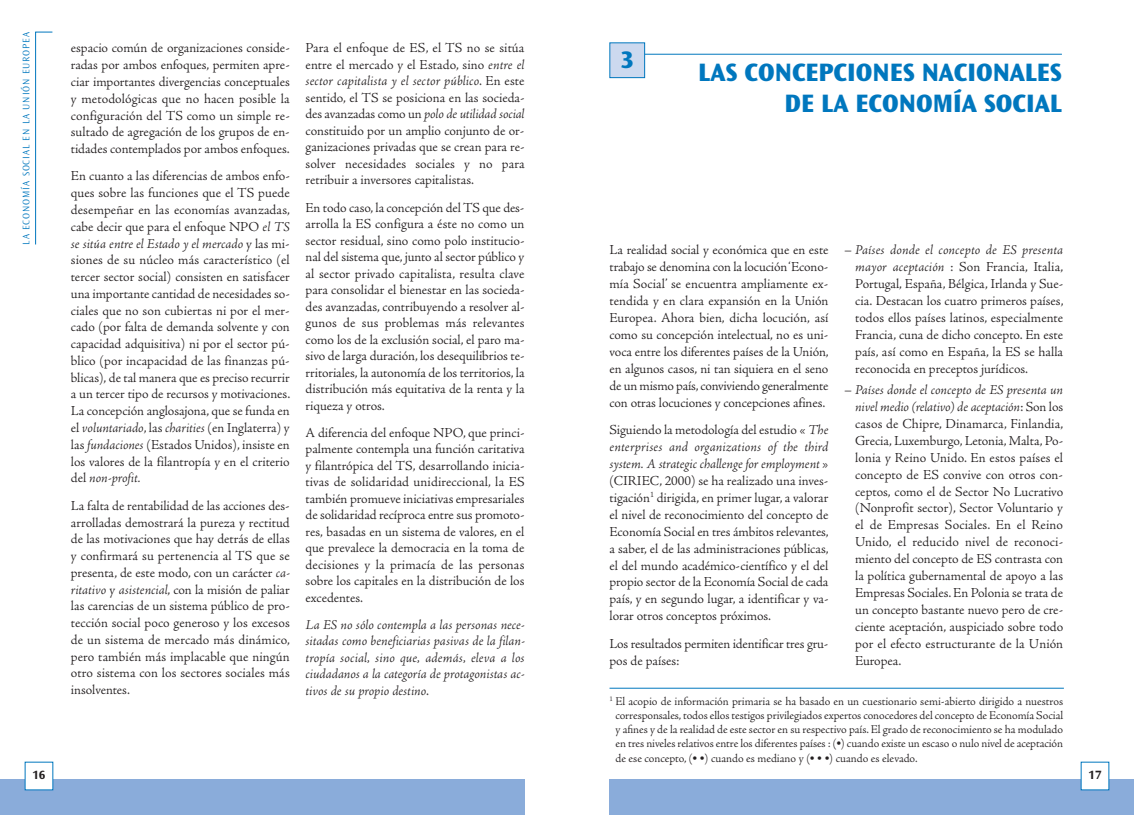
<style>
.page{position:relative;width:1134px;height:815px;background:#fff}
.page>*{position:absolute;margin:0;border:0;box-sizing:border-box;transform-origin:0 0}
.t1{font:800 26.25px/31.5px "Ocean Sans Std";color:#0077be;text-align:right}
.t2{font:800 25px "Ocean Sans Std";color:#0077be}
.t3{font:300 13.75px/16.8px "Adobe Jenson Pro";color:#231f20;text-align:justify}
.t4{font:italic 300 13.75px/16.5px "Adobe Jenson Pro";letter-spacing:-.005em;color:#231f20;text-align:justify}
.t5{font:700 12.5px "Ocean Sans Std";color:#231f20}
.t6{font:300 11.88px/14.2px "Adobe Jenson Pro";color:#231f20;text-align:justify}
.t7{font:300 10px "Ocean Sans Std";letter-spacing:.09em;color:#0077be}
.s1{font-style:italic}
.s2{font-style:normal}
.s3{font-family:"Ocean Sans Std";font-weight:800}
</style>
<div class="page">
<div style="left:609px;top:780px;width:525px;height:35px;background:#8aacda"></div>
<div style="left:1081px;top:762px;width:27px;height:28px;background:#fff"></div>
<div style="left:0;top:780px;width:524px;height:35px;background:#8aacda"></div>
<div style="left:25px;top:762px;width:28px;height:28px;background:#fff"></div>
<svg style="left:35px;top:32px;width:18px;height:213px"></svg>
<hr style="left:620px;top:54px;width:442px;height:1px;background:#0077be">
<hr style="left:609px;top:688px;width:455px;height:1px;background:#0077be">
<div style="left:610px;top:43px;width:34px;height:34px;background:#ccd9ef"></div>
<div style="left:609px;top:43px;width:36px;height:35px;border:1px solid #0077be"></div>
<p class="t7" style="left:20px;top:245px;width:214px;rotate:-90deg">LA ECONOMÍA SOCIAL EN LA UNIÓN EUROPEA</p>
<p class="t3" style="left:71px;top:41px;width:220px">espacio común de organizaciones conside&shy;radas por ambos enfoques, permiten apre&shy;ciar importantes divergencias conceptuales y metodológicas que no hacen posible la configuración del TS como un simple re&shy;sultado de agregación de los grupos de en&shy;tidades contemplados por ambos enfoques.</p>
<p class="t3" style="left:71px;top:169px;width:221px">En cuanto a las diferencias de ambos enfo&shy;ques sobre las funciones que el TS puede desempeñar en las economías avanzadas, cabe decir que para el enfoque NPO <span class="s1">el TS se sitúa entre el Estado y el mercado</span> y las mi&shy;siones de su núcleo más característico (el tercer sector social) consisten en satisfacer una importante cantidad de necesidades so&shy;ciales que no son cubiertas ni por el mer&shy;cado (por falta de demanda solvente y con capacidad adquisitiva) ni por el sector pú&shy;blico (por incapacidad de las finanzas pú&shy;blicas), de tal manera que es preciso recurrir a un tercer tipo de recursos y motivaciones.<br>La concepción anglosajona, que se funda en el <span class="s1">voluntariado</span>, las <span class="s1">charities</span> (en Inglaterra) y las <span class="s1">fundaciones</span> (Estados Unidos), insiste en los valores de la filantropía y en el criterio del <span class="s1">non-profit.</span></p>
<p class="t3" style="left:71px;top:498px;width:221px">La falta de rentabilidad de las acciones des&shy;arrolladas demostrará la pureza y rectitud de las motivaciones que hay detrás de ellas y confirmará su pertenencia al TS que se presenta, de este modo, con un carácter <span class="s1">ca&shy;ritativo</span> y <span class="s1">asistencial</span>, con la misión de paliar las carencias de un sistema público de pro&shy;tección social poco generoso y los excesos de un sistema de mercado más dinámico, pero también más implacable que ningún otro sistema con los sectores sociales más insolventes.</p>
<p class="t3" style="left:306px;top:41px;width:221px">Para el enfoque de ES, el TS no se sitúa entre el mercado y el Estado, sino <span class="s1">entre el sector capitalista y el sector público</span>. En este sentido, el TS se posiciona en las socieda&shy;des avanzadas como un <span class="s1">polo de utilidad social </span>constituido por un amplio conjunto de or&shy;ganizaciones privadas que se crean para re&shy;solver necesidades sociales y no para retribuir a inversores capitalistas.</p>
<p class="t3" style="left:306px;top:200px;width:221px">En todo caso, la concepción del TS que des&shy;arrolla la ES configura a éste no como un sector residual, sino como polo institucio&shy;nal del sistema que, junto al sector público y al sector privado capitalista, resulta clave para consolidar el bienestar en las socieda&shy;des avanzadas, contribuyendo a resolver al&shy;gunos de sus problemas más relevantes como los de la exclusión social, el paro ma&shy;sivo de larga duración, los desequilibrios te&shy;rritoriales, la autonomía de los territorios, la distribución más equitativa de la renta y la riqueza y otros.</p>
<p class="t3" style="left:306px;top:425px;width:221px">A diferencia del enfoque NPO, que princi&shy;palmente contempla una función caritativa y filantrópica del TS, desarrollando inicia&shy;tivas de solidaridad unidireccional, la ES también promueve iniciativas empresariales de solidaridad recíproca entre sus promoto&shy;res, basadas en un sistema de valores, en el que prevalece la democracia en la toma de decisiones y la primacía de las personas sobre los capitales en la distribución de los excedentes.</p>
<p class="t4" style="left:306px;top:618px;width:220px">La ES no sólo contempla a las personas nece&shy;sitadas como beneficiarias pasivas de la filan&shy;tropía social, sino que, además, eleva a los ciudadanos a la categoría de protagonistas ac&shy;tivos de su propio destino<span class="s2">.</span></p>
<p class="t5" style="left:32px;top:770px;width:14px">16</p>
<h2 class="t2" style="left:621px;top:45px;width:15px">3</h2>
<h1 class="t1" style="left:698px;top:56px;width:365px">LAS CONCEPCIONES NACIONALES<br>DE LA ECONOMÍA SOCIAL</h1>
<p class="t3" style="left:855px;top:243px;width:210px;text-indent:-11px">– <span class="s1">Países donde el concepto de ES presenta mayor aceptación</span> : Son Francia, Italia, Portugal, España, Bélgica, Irlanda y Sue&shy;cia. Destacan los cuatro primeros países, todos ellos países latinos, especialmente Francia, cuna de dicho concepto. En este país, así como en España, la ES se halla reconocida en preceptos jurídicos.</p>
<p class="t3" style="left:855px;top:382px;width:210px;text-indent:-11px">– <span class="s1">Países donde el concepto de ES presenta un nivel medio (relativo) de aceptación</span>: Son los casos de Chipre, Dinamarca, Finlandia, Grecia, Luxemburgo, Letonia, Malta, Po&shy;lonia y Reino Unido. En estos países el concepto de ES convive con otros con&shy;ceptos, como el de Sector No Lucrativo (Nonprofit sector), Sector Voluntario y el de Empresas Sociales. En el Reino Unido, el reducido nivel de reconoci&shy;miento del concepto de ES contrasta con la política gubernamental de apoyo a las Empresas Sociales. En Polonia se trata de un concepto bastante nuevo pero de cre&shy;ciente aceptación, auspiciado sobre todo por el efecto estructurante de la Unión Europea.</p>
<p class="t3" style="left:609px;top:243px;width:221px">La realidad social y económica que en este trabajo se denomina con la locución ‘Econo&shy;mía Social’ se encuentra ampliamente ex&shy;tendida y en clara expansión en la Unión Europea. Ahora bien, dicha locución, así como su concepción intelectual, no es uni&shy;voca entre los diferentes países de la Unión, en algunos casos, ni tan siquiera en el seno de un mismo país, conviviendo generalmente con otras locuciones y concepciones afines.</p>
<p class="t3" style="left:609px;top:423px;width:221px">Siguiendo la metodología del estudio « <span class="s1">The enterprises and organizations of the third system. A strategic challenge for employment</span> » (CIRIEC, 2000) se ha realizado una inves&shy;tigación<sup>1</sup> dirigida, en primer lugar, a valorar el nivel de reconocimiento del concepto de Economía Social en tres ámbitos relevantes, a saber, el de las administraciones públicas, el del mundo académico-científico y el del propio sector de la Economía Social de cada país, y en segundo lugar, a identificar y va&shy;lorar otros conceptos próximos.</p>
<p class="t3" style="left:609px;top:636px;width:220px">Los resultados permiten identificar tres gru&shy;pos de países:</p>
<p class="t6" style="left:615px;top:695px;width:449px;text-indent:-6px"><sup>1</sup> El acopio de información primaria se ha basado en un cuestionario semi-abierto dirigido a nuestros corresponsales, todos ellos testigos privilegiados expertos conocedores del concepto de Economía Social y afines y de la realidad de este sector en su respectivo país. El grado de reconocimiento se ha modulado en tres niveles relativos entre los diferentes países : (<span class="s3">•</span>) cuando existe un escaso o nulo nivel de aceptación de ese concepto, (<span class="s3">• •</span>) cuando es mediano y (<span class="s3">• • •</span>) cuando es elevado.</p>
<p class="t5" style="left:1088px;top:770px;width:14px">17</p>
</div>
